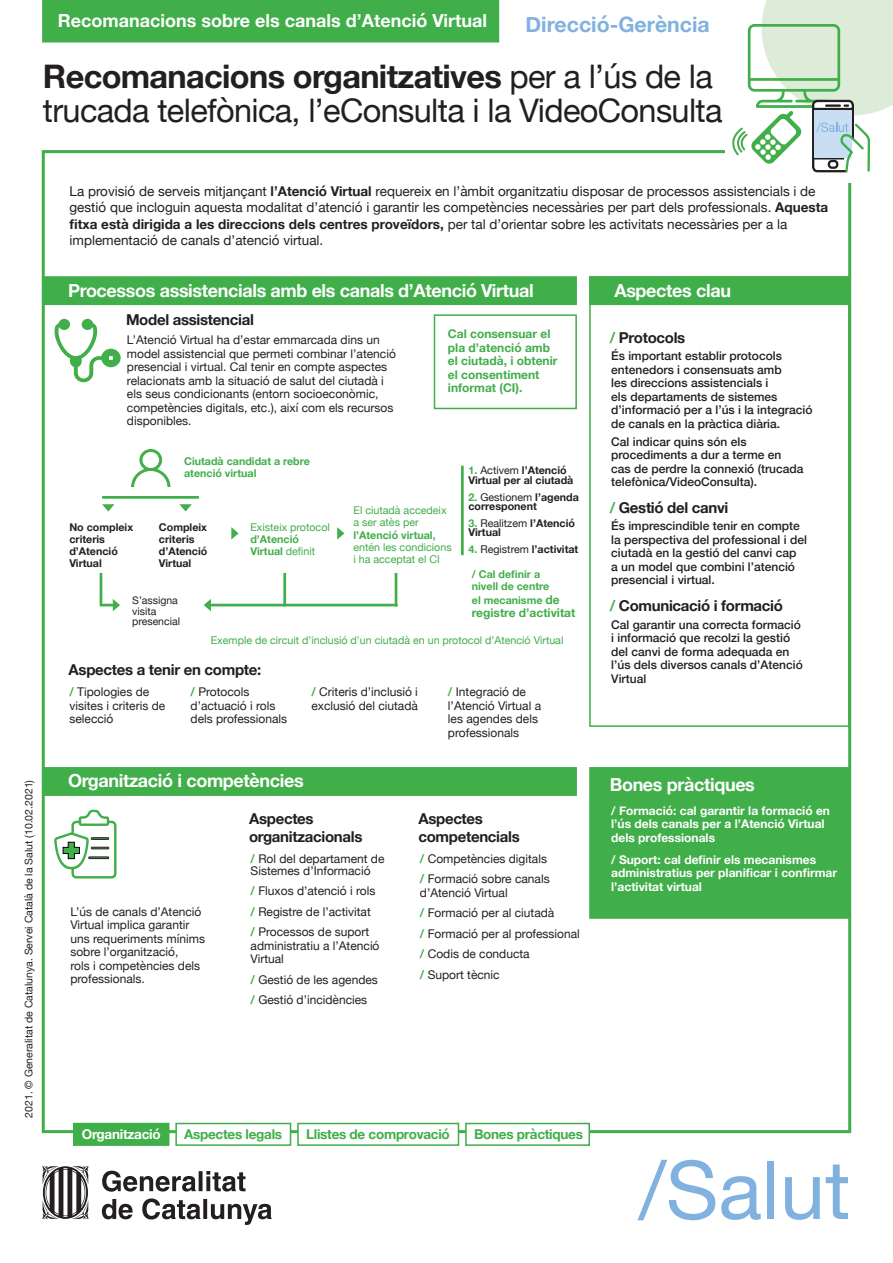
<style>
.page{position:relative;width:893px;height:1263px;background:#fff}
.page>*{position:absolute;margin:0;border:0;box-sizing:border-box;transform-origin:0 0}
.t1{font:81px "Helvetica Neue";color:#81b2df}
.t2{font:32.4px/33.8px "Helvetica Neue";letter-spacing:-.02em;color:#231f20}
.t3{font:700 21.3px "Helvetica Neue";color:#81b2df}
.t4{font:700 18px "Helvetica Neue";letter-spacing:-.02em;color:#fff}
.t5{font:700 18px "Helvetica Neue";color:#fff}
.t6{font:700 15px/18px "Helvetica Neue";letter-spacing:-.02em;color:#231f20}
.t7{font:13.5px/16.5px "Helvetica Neue";color:#231f20}
.t8{font:700 13.5px "Helvetica Neue";letter-spacing:-.02em;color:#40ae49}
.t9{font:700 13.5px "Helvetica Neue";letter-spacing:-.02em;color:#fff}
.t10{font:12px/13.5px "Helvetica Neue";color:#231f20}
.t11{font:500 12px/13.5px "Helvetica Neue";color:#231f20}
.t12{font:700 12px/13.5px "Helvetica Neue";color:#fff}
.t13{font:700 12px/13.5px "Helvetica Neue";color:#40ae49}
.t14{font:700 10.65px/12px "Helvetica Neue";color:#231f20}
.t15{font:10.65px/12px "Helvetica Neue";color:#40ae49}
.t16{font:700 10.65px/12px "Helvetica Neue";color:#40ae49}
.t17{font:10.5px/10.6px "Helvetica Neue";color:#231f20}
.s1{font-weight:700}
.s2{color:#40ae49}
.s3{font-weight:400}
.s4{font-size:12px}
.s5{font-weight:700;color:#40ae49}
</style>
<div class="page">
<div style="left:43px;top:276px;width:534px;height:29px;background:#40ae49;border:2px solid #40ae49"></div>
<div style="left:43px;top:767px;width:534px;height:29px;background:#40ae49;border:2px solid #40ae49"></div>
<svg style="left:102px;top:1170px;width:170px;height:55px"></svg>
<svg style="left:42px;top:1166px;width:46px;height:53px"></svg>
<div style="left:73px;top:1123px;width:96px;height:23px;background:#40ae49;border:2px solid #40ae49"></div>
<div style="left:175px;top:1123px;width:116px;height:23px;background:#fff;border:2px solid #40ae49"></div>
<div style="left:297px;top:1123px;width:162px;height:23px;background:#fff;border:2px solid #40ae49"></div>
<div style="left:465px;top:1123px;width:125px;height:23px;background:#fff;border:2px solid #40ae49"></div>
<svg style="left:732px;top:0;width:161px;height:173px"></svg>
<svg style="left:55px;top:319px;width:66px;height:63px"></svg>
<div style="left:434px;top:314px;width:143px;height:95px;border:2px solid #40ae49"></div>
<div style="left:589px;top:276px;width:261px;height:29px;background:#40ae49"></div>
<div style="left:589px;top:276px;width:261px;height:451px;border:2px solid #40ae49"></div>
<div style="left:589px;top:767px;width:261px;height:152px;background:#40ae49;border:2px solid #40ae49"></div>
<svg style="left:231px;top:527px;width:8px;height:12px"></svg>
<svg style="left:204px;top:599px;width:7px;height:12px"></svg>
<svg style="left:337px;top:527px;width:7px;height:12px"></svg>
<svg style="left:131px;top:449px;width:40px;height:38px"></svg>
<hr style="left:102px;top:496px;width:97px;height:3px;background:#40ae49">
<svg style="left:102px;top:599px;width:18px;height:12px"></svg>
<hr style="left:211px;top:604px;width:187px;height:2px;background:#40ae49">
<hr style="left:100px;top:573px;width:2px;height:33px;background:#40ae49">
<hr style="left:283px;top:573px;width:3px;height:33px;background:#40ae49">
<hr style="left:395px;top:573px;width:2px;height:33px;background:#40ae49">
<hr style="left:461px;top:466px;width:3px;height:89px;background:#40ae49">
<svg style="left:102px;top:504px;width:12px;height:7px"></svg>
<svg style="left:179px;top:504px;width:13px;height:7px"></svg>
<svg style="left:54px;top:810px;width:63px;height:68px"></svg>
<div style="left:43px;top:1px;width:455px;height:41px;background:#40ae49"></div>
<div style="left:42px;top:0;width:457px;height:43px;border:2px solid #40ae49"></div>
<p class="t5" style="left:58px;top:7px;width:431px">Recomanacions sobre els canals d’Atenció Virtual</p>
<p class="t3" style="left:525px;top:7px;width:186px">Direcció-Gerència</p>
<p class="t2" style="left:43px;top:62px;width:681px"><span class="s1">Recomanacions organitzatives</span> per a l’ús de la trucada telefònica, l’eConsulta i la VideoConsulta</p>
<p class="t17" style="left:24px;top:1118px;width:339px;rotate:-90deg">2021. © Generalitat de Catalunya. Servei Català de la Salut (10.02.2021)</p>
<p class="t7" style="left:70px;top:184px;width:760px">La provisió de serveis mitjançant <span class="s1">l’Atenció Virtual</span> requereix en l’àmbit organitzatiu disposar de processos assistencials i de gestió que incloguin aquesta modalitat d’atenció i garantir les competències necessàries per part dels professionals. <span class="s1">Aquesta fitxa està dirigida a les direccions dels centres proveïdors,</span> per tal d’orientar sobre les activitats necessàries per a la implementació de canals d’atenció virtual.</p>
<p class="t4" style="left:68px;top:276px;width:467px">Processos assistencials amb els canals d’Atenció Virtual</p>
<p class="t6" style="left:126px;top:311px;width:129px">Model assistencial</p>
<p class="t4" style="left:614px;top:276px;width:118px">Aspectes clau</p>
<p class="t13" style="left:448px;top:328px;width:111px">Cal consensuar el pla d’atenció amb el ciutadà, i obtenir el consentiment informat (CI).</p>
<p class="t6" style="left:610px;top:329px;width:77px"><span class="s2">/</span> Protocols</p>
<p class="t10" style="left:127px;top:334px;width:270px">L’Atenció Virtual ha d’estar emmarcada dins un model assistencial que permeti combinar l’atenció presencial i virtual. Cal tenir en compte aspectes relacionats amb la situació de salut del ciutadà i els seus condicionants (entorn socioeconòmic, competències digitals, etc.), així com els recursos disponibles.</p>
<p class="t11" style="left:611px;top:348px;width:203px">És important establir protocols entenedors i consensuats amb<br>les direccions assistencials i<br>els departaments de sistemes d’informació per a l’ús i la integració de canals en la pràctica diària.</p>
<p class="t11" style="left:611px;top:434px;width:194px">Cal indicar quins són els procediments a dur a terme en cas de perdre la connexió (trucada telefònica/VideoConsulta).</p>
<p class="t6" style="left:610px;top:499px;width:120px"><span class="s2">/</span> Gestió del canvi</p>
<p class="t11" style="left:611px;top:518px;width:197px">És imprescindible tenir en compte la perspectiva del professional i del ciutadà en la gestió del canvi cap<br>a un model que combini l’atenció presencial i virtual.</p>
<p class="t6" style="left:610px;top:597px;width:175px"><span class="s2">/</span> Comunicació i formació</p>
<p class="t11" style="left:611px;top:617px;width:193px">Cal garantir una correcta formació i informació que recolzi la gestió del canvi de forma adequada en l’ús dels diversos canals d’Atenció<br>Virtual</p>
<p class="t16" style="left:184px;top:456px;width:127px">Ciutadà candidat a rebre atenció virtual</p>
<p class="t14" style="left:468px;top:466px;width:106px;line-height:9.3px"><span class="s2">1.</span> <span class="s3">Activem</span> l’Atenció<br>Virtual per al ciutadà</p>
<p class="t14" style="left:468px;top:492px;width:112px;line-height:9.3px"><span class="s2">2.</span> <span class="s3">Gestionem</span> l’agenda corresponent</p>
<p class="t14" style="left:468px;top:519px;width:108px;line-height:9.3px"><span class="s2">3.</span> <span class="s3">Realitzem</span> l’Atenció<br>Virtual</p>
<p class="t14" style="left:468px;top:544px;width:111px"><span class="s2">4.</span> <span class="s3">Registrem</span> l’activitat</p>
<p class="t16" style="left:472px;top:568px;width:79px">/ Cal definir a nivell de centre</p>
<p class="t16" style="left:472px;top:594px;width:89px">el mecanisme <span class="s4">de</span></p>
<p class="t13" style="left:472px;top:606px;width:105px">registre d’activitat</p>
<p class="t15" style="left:211px;top:634px;width:354px">Exemple de circuit d’inclusió d’un ciutadà en un protocol d’Atenció Virtual</p>
<p class="t15" style="left:353px;top:505px;width:100px">El ciutadà accedeix a ser atès per <span class="s1">l’Atenció virtual, </span>entén les condicions i ha acceptat el CI</p>
<p class="t14" style="left:69px;top:522px;width:65px">No compleix criteris d’Atenció<br>Virtual</p>
<p class="t14" style="left:159px;top:522px;width:50px">Compleix criteris d’Atenció<br>Virtual</p>
<p class="t15" style="left:250px;top:522px;width:81px">Existeix protocol <span class="s1">d’Atenció<br>Virtual</span> definit</p>
<p class="t17" style="left:132px;top:595px;width:49px">S’assigna visita presencial</p>
<p class="t6" style="left:69px;top:661px;width:194px">Aspectes a tenir en compte:</p>
<p class="t10" style="left:70px;top:686px;width:97px"><span class="s5">/</span> Tipologies de visites i criteris de selecció</p>
<p class="t10" style="left:191px;top:686px;width:98px"><span class="s5">/</span> Protocols d’actuació i rols dels professionals</p>
<p class="t10" style="left:312px;top:686px;width:108px"><span class="s5">/</span> Criteris d’inclusió i exclusió del ciutadà</p>
<p class="t10" style="left:448px;top:686px;width:95px"><span class="s5">/</span> Integració de l’Atenció Virtual a les agendes dels professionals</p>
<p class="t4" style="left:68px;top:767px;width:237px">Organització i competències</p>
<p class="t10" style="left:70px;top:905px;width:136px">L’ús de canals d’Atenció<br>Virtual implica garantir uns requeriments mínims sobre l’organització,<br>rols i competències dels professionals.</p>
<p class="t6" style="left:249px;top:810px;width:115px">Aspectes organitzacionals</p>
<p class="t10" style="left:251px;top:853px;width:135px;line-height:12px"><span class="s5">/</span> Rol del departament de<br>Sistemes d’Informació</p>
<p class="t10" style="left:251px;top:885px;width:126px"><span class="s5">/</span> Fluxos d’atenció i rols</p>
<p class="t10" style="left:251px;top:905px;width:122px"><span class="s5">/</span> Registre de l’activitat</p>
<p class="t10" style="left:251px;top:926px;width:130px"><span class="s5">/</span> Processos de suport administratiu a l’Atenció<br>Virtual</p>
<p class="t10" style="left:251px;top:973px;width:129px"><span class="s5">/</span> Gestió de les agendes</p>
<p class="t10" style="left:251px;top:994px;width:118px"><span class="s5">/</span> Gestió d’incidències</p>
<p class="t6" style="left:418px;top:810px;width:103px">Aspectes competencials</p>
<p class="t10" style="left:420px;top:852px;width:129px"><span class="s5">/</span> Competències digitals</p>
<p class="t10" style="left:420px;top:873px;width:131px"><span class="s5">/</span> Formació sobre canals d’Atenció Virtual</p>
<p class="t10" style="left:420px;top:907px;width:136px"><span class="s5">/</span> Formació per al ciutadà</p>
<p class="t10" style="left:420px;top:927px;width:162px"><span class="s5">/</span> Formació per al professional</p>
<p class="t10" style="left:420px;top:948px;width:111px"><span class="s5">/</span> Codis de conducta</p>
<p class="t10" style="left:420px;top:968px;width:81px"><span class="s5">/</span> Suport tècnic</p>
<p class="t4" style="left:610px;top:770px;width:147px">Bones pràctiques</p>
<p class="t12" style="left:611px;top:804px;width:220px">/ Formació: cal garantir la formació en l’ús dels canals per a l’Atenció Virtual dels professionals</p>
<p class="t12" style="left:611px;top:853px;width:227px">/ Suport: cal definir els mecanismes administratius per planificar i confirmar l’activitat virtual</p>
<p class="t9" style="left:82px;top:1124px;width:80px">Organització</p>
<p class="t8" style="left:184px;top:1124px;width:99px">Aspectes legals</p>
<p class="t8" style="left:306px;top:1124px;width:145px">Llistes de comprovació</p>
<p class="t8" style="left:474px;top:1124px;width:110px">Bones pràctiques</p>
<p class="t1" style="left:639px;top:1132px;width:213px">/Salut</p>
</div>
